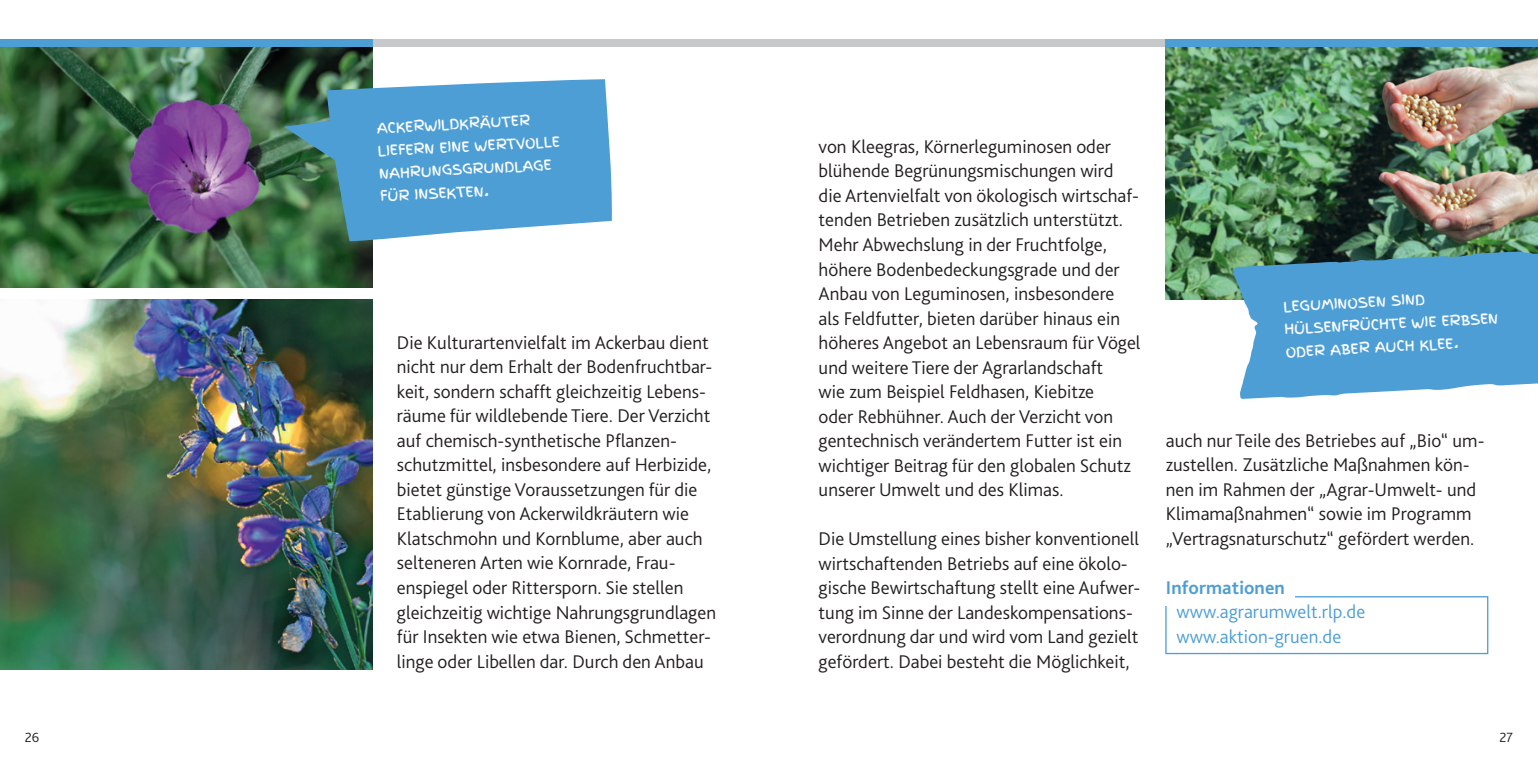
<style>
.page{position:relative;width:1538px;height:769px;background:#fff}
.page>*{position:absolute;margin:0;border:0;box-sizing:border-box;transform-origin:0 0}
.t1{font:300 19.25px/24.5px "Bliss";color:#231f20}
.t2{font:300 19.25px/24.5px "Bliss";color:#4e9ed6}
.t3{font:700 19.25px "Bliss";letter-spacing:.005em;color:#4e9ed6}
.t4{font:14px/22.8px "Finger Paint";color:#fff}
.t5{font:300 14px "Bliss";color:#231f20}
</style>
<div class="page">
<img style="left:0;top:47px;width:372px;height:241px">
<img style="left:0;top:300px;width:372px;height:370px">
<div style="left:372px;top:40px;width:794px;height:7px;background:#c7c8ca"></div>
<div style="left:0;top:40px;width:372px;height:7px;background:#4e9ed6"></div>
<div style="left:1166px;top:40px;width:372px;height:7px;background:#4e9ed6"></div>
<img style="left:1166px;top:47px;width:372px;height:253px">
<svg style="left:284px;top:79px;width:328px;height:163px;background:#5a9ec3"></svg>
<svg style="left:1233px;top:250px;width:305px;height:149px;background:#5ca3d0"></svg>
<div style="left:1165px;top:596px;width:323px;height:58px;border:1px solid #4e9ed6"></div>
<div style="left:1156px;top:579px;width:139px;height:22px;background:#fff"></div>
<div style="left:1156px;top:601px;width:17px;height:5px;background:#fff"></div>
<p class="t4" style="left:376px;top:117px;width:184px;rotate:-3deg">ACKERWILDKRÄUTER<br>LIEFERN EINE WERTVOLLE<br>NAHRUNGSGRUNDLAGE<br>FÜR INSEKTEN.</p>
<p class="t1" style="left:397px;top:330px;width:321px">Die Kulturartenvielfalt im Ackerbau dient nicht nur dem Erhalt der Bodenfruchtbar&shy;keit, sondern schafft gleichzeitig Lebens&shy;räume für wildlebende Tiere. Der Verzicht auf chemisch-synthetische Pflanzen&shy;schutzmittel, insbesondere auf Herbizide, bietet günstige Voraussetzungen für die Etablierung von Ackerwildkräutern wie Klatschmohn und Kornblume, aber auch selteneren Arten wie Kornrade, Frau&shy;enspiegel oder Rittersporn. Sie stellen gleichzeitig wichtige Nahrungsgrundlagen für Insekten wie etwa Bienen, Schmetter&shy;linge oder Libellen dar. Durch den Anbau</p>
<p class="t1" style="left:819px;top:134px;width:323px">von Kleegras, Körnerleguminosen oder blühende Begrünungsmischungen wird die Artenvielfalt von ökologisch wirtschaf&shy;tenden Betrieben zusätzlich unterstützt.<br>Mehr Abwechslung in der Fruchtfolge, höhere Bodenbedeckungsgrade und der Anbau von Leguminosen, insbesondere<br>als Feldfutter, bieten darüber hinaus ein höheres Angebot an Lebensraum für Vögel und weitere Tiere der Agrarlandschaft<br>wie zum Beispiel Feldhasen, Kiebitze<br>oder Rebhühner. Auch der Verzicht von gentechnisch verändertem Futter ist ein wichtiger Beitrag für den globalen Schutz unserer Umwelt und des Klimas.</p>
<p class="t1" style="left:819px;top:526px;width:323px">Die Umstellung eines bisher konventionell wirtschaftenden Betriebs auf eine ökolo&shy;gische Bewirtschaftung stellt eine Aufwer&shy;tung im Sinne der Landeskompensations&shy;verordnung dar und wird vom Land gezielt gefördert. Dabei besteht die Möglichkeit,</p>
<p class="t4" style="left:1283px;top:295px;width:216px;rotate:-3deg">LEGUMINOSEN SIND<br>HÜLSENFRÜCHTE WIE ERBSEN<br>ODER ABER AUCH KLEE.</p>
<p class="t1" style="left:1166px;top:428px;width:320px">auch nur Teile des Betriebes auf „Bio“ um&shy;zustellen. Zusätzliche Maßnahmen kön&shy;nen im Rahmen der „Agrar-Umwelt- und Klimamaßnahmen“ sowie im Programm „Vertragsnaturschutz“ gefördert werden.</p>
<p class="t3" style="left:1166px;top:576px;width:121px">Informationen</p>
<p class="t2" style="left:1176px;top:600px;width:190px">www.agrarumwelt.rlp.de www.aktion-gruen.de</p>
<p class="t5" style="left:25px;top:728px;width:16px">26</p>
<p class="t5" style="left:1499px;top:728px;width:15px">27</p>
</div>
